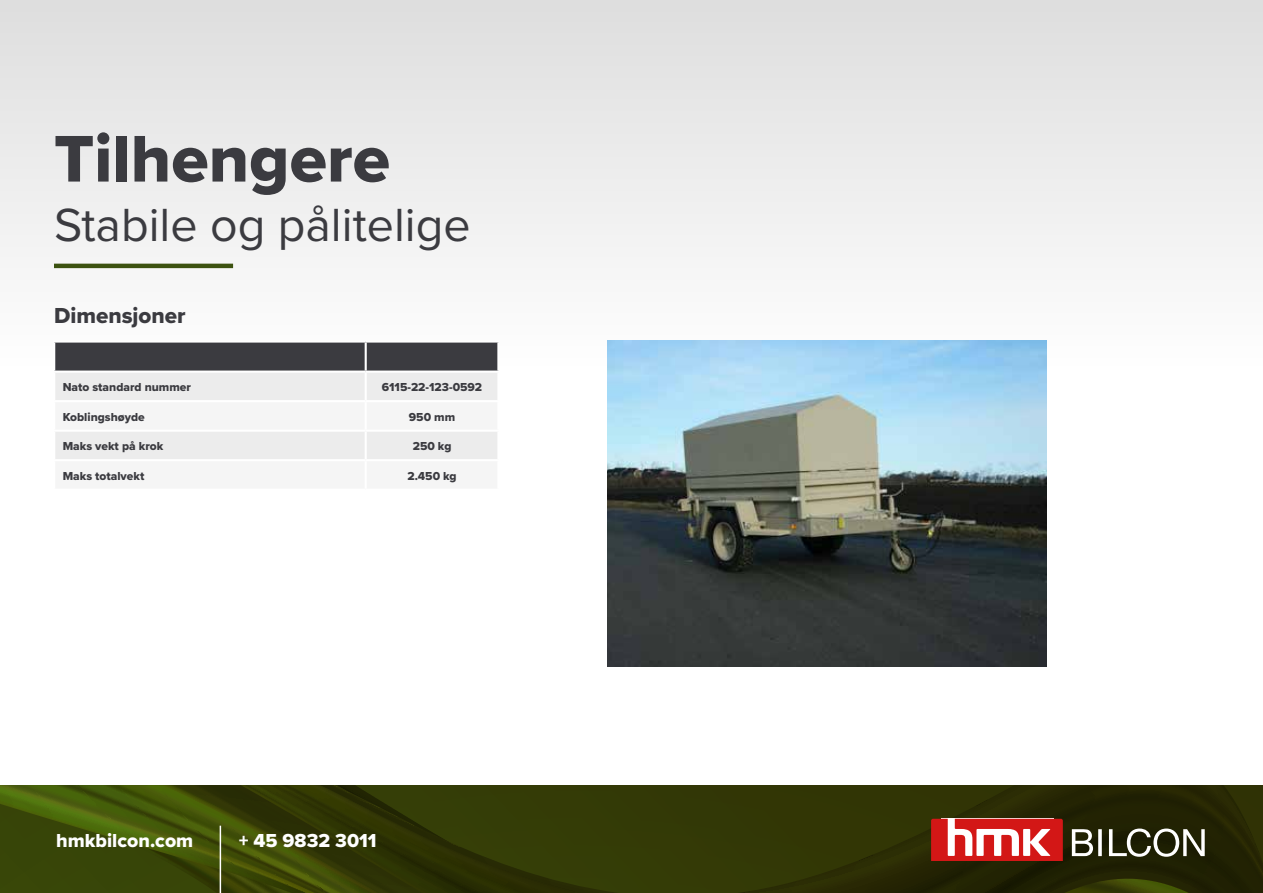
<style>
.page{position:relative;width:1263px;height:893px;background:#fff}
.page>*{position:absolute;margin:0;border:0;box-sizing:border-box;transform-origin:0 0}
.t1{font:68.4px "Proxima Nova Extrabld";color:#3b3b40}
.t2{font:48.3px "Proxima Nova";color:#3b3b40}
.t3{font:22.5px "Proxima Nova Extrabld";color:#3b3b40}
.t4{font:19.5px "Proxima Nova Extrabld";color:#fff}
.t5{font:12px "Proxima Nova Extrabld";color:#3b3b40}
</style>
<div class="page">
<div style="left:0;top:0;width:1263px;height:366px;background:linear-gradient(to bottom,#dedede,#fefefe)"></div>
<svg style="left:0;top:785px;width:1263px;height:108px;background:#333b06"></svg>
<svg style="left:925px;top:819px;width:280px;height:74px;background:#613f28"></svg>
<hr style="left:220px;top:826px;width:1px;height:67px;background:#fff">
<svg style="left:55px;top:343px;width:442px;height:116px"></svg>
<hr style="left:53px;top:340px;width:313px;height:3px;background:#fff">
<hr style="left:53px;top:343px;width:2px;height:28px;background:#fff">
<hr style="left:366px;top:340px;width:133px;height:3px;background:#fff">
<hr style="left:365px;top:343px;width:2px;height:28px;background:#fff">
<hr style="left:497px;top:343px;width:2px;height:28px;background:#fff">
<hr style="left:53px;top:371px;width:313px;height:2px;background:#fff">
<hr style="left:366px;top:371px;width:133px;height:2px;background:#fff">
<hr style="left:365px;top:373px;width:2px;height:27px;background:#fff">
<hr style="left:53px;top:400px;width:313px;height:2px;background:#fff">
<hr style="left:366px;top:400px;width:133px;height:2px;background:#fff">
<hr style="left:365px;top:402px;width:2px;height:28px;background:#fff">
<hr style="left:53px;top:430px;width:313px;height:2px;background:#fff">
<hr style="left:366px;top:430px;width:133px;height:2px;background:#fff">
<hr style="left:365px;top:432px;width:2px;height:27px;background:#fff">
<hr style="left:54px;top:264px;width:179px;height:4px;background:#3c5210">
<img style="left:608px;top:340px;width:439px;height:326px">
<h1 class="t1" style="left:54px;top:108px;width:338px">Tilhengere</h1>
<h2 class="t2" style="left:54px;top:189px;width:418px">Stabile og pålitelige</h2>
<h3 class="t3" style="left:54px;top:299px;width:133px">Dimensjoner</h3>
<p class="t5" style="left:63px;top:378px;width:130px">Nato standard nummer</p>
<p class="t5" style="left:382px;top:378px;width:102px">6115-22-123-0592</p>
<p class="t5" style="left:63px;top:408px;width:83px">Koblingshøyde</p>
<p class="t5" style="left:409px;top:408px;width:48px">950 mm</p>
<p class="t5" style="left:63px;top:437px;width:102px">Maks vekt på krok</p>
<p class="t5" style="left:413px;top:437px;width:40px">250 kg</p>
<p class="t5" style="left:63px;top:467px;width:83px">Maks totalvekt</p>
<p class="t5" style="left:407px;top:467px;width:51px">2.450 kg</p>
<h3 class="t4" style="left:56px;top:826px;width:139px">hmkbilcon.com</h3>
<h3 class="t4" style="left:239px;top:826px;width:139px">+ 45 9832 3011</h3>
</div>
